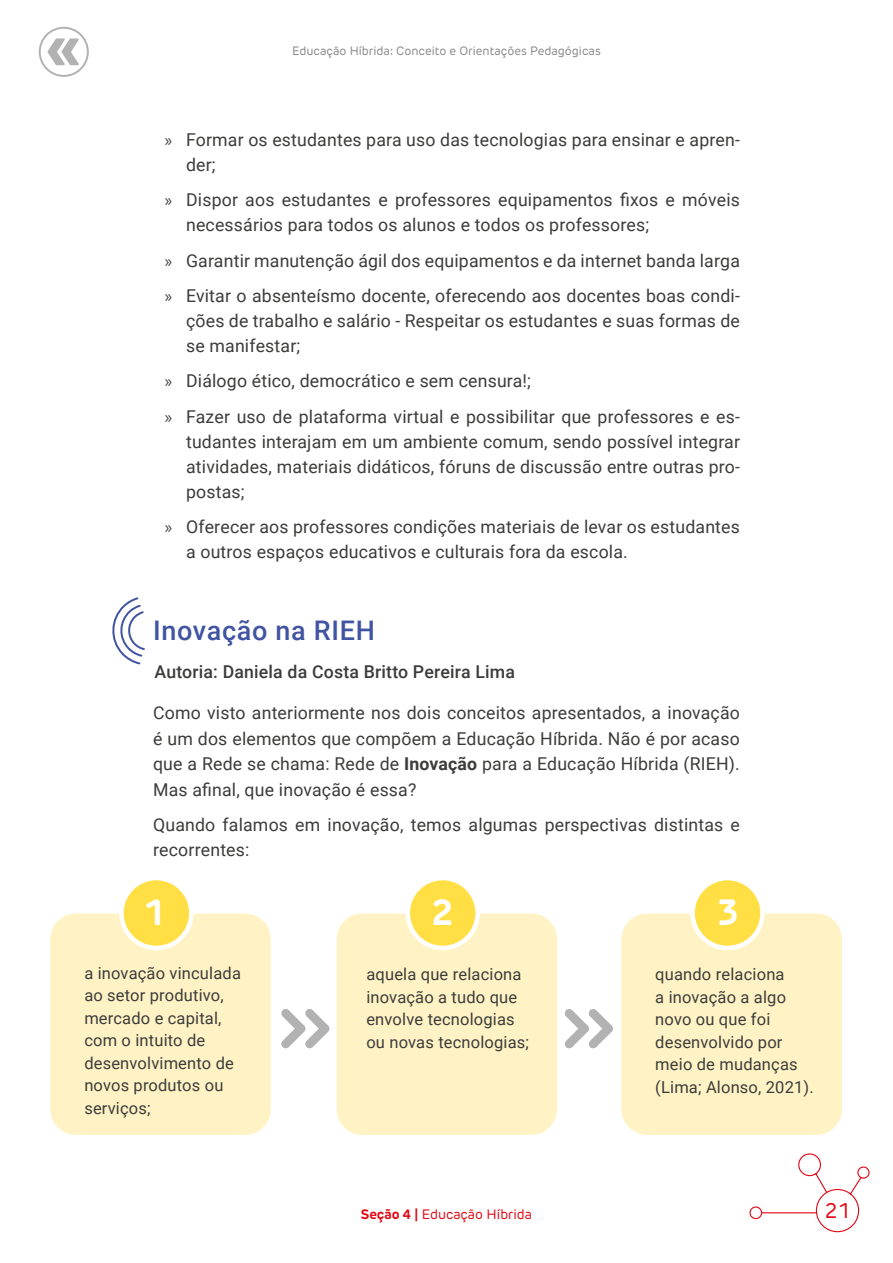
<style>
.page{position:relative;width:893px;height:1263px;background:#fff}
.page>*{position:absolute;margin:0;border:0;box-sizing:border-box;transform-origin:0 0}
.titulos_capitulos{font:700 36px "New Rubrik Edge";color:#fff}
.titulo_x_3{font:500 27px "Roboto";letter-spacing:.025em;color:#4054a1}
.t1{font:21px "New Rubrik Edge";color:#e30613}
.texto_corrido{font:17.7px/25px "Roboto";letter-spacing:.01em;color:#3c3c3b}
.texto_corrido-2{font:500 17.7px "Roboto";letter-spacing:.01em;color:#3c3c3b}
.texto_corrido_menor_obs{font:16.5px/22.5px "Roboto";letter-spacing:.01em;color:#3c3c3b}
.t2{font:13.5px "New Rubrik Edge";color:#e30613}
.t3{font:12px "New Rubrik Edge";color:#878787}
.s1{font-family:"Myriad Pro"}
.s2{font-weight:700}
</style>
<div class="page">
<svg style="left:749px;top:1153px;width:121px;height:80px"></svg>
<div style="left:50px;top:913px;width:221px;height:222px;background:#fff3c5;border-radius:26px"></div>
<svg style="left:281px;top:1009px;width:49px;height:40px"></svg>
<svg style="left:564px;top:1009px;width:49px;height:40px"></svg>
<div style="left:121px;top:878px;width:70px;height:70px;background:#ffdf43;border-radius:50%"></div>
<div style="left:119px;top:876px;width:75px;height:74px;border:4px solid #fff;border-radius:50%"></div>
<div style="left:337px;top:913px;width:220px;height:222px;background:#fff3c5;border-radius:26px"></div>
<div style="left:408px;top:878px;width:70px;height:70px;background:#ffdf43;border-radius:50%"></div>
<div style="left:405px;top:876px;width:75px;height:74px;border:4px solid #fff;border-radius:50%"></div>
<div style="left:621px;top:913px;width:221px;height:222px;background:#fff3c5;border-radius:26px"></div>
<div style="left:693px;top:878px;width:69px;height:70px;background:#ffdf43;border-radius:50%"></div>
<div style="left:690px;top:876px;width:75px;height:74px;border:4px solid #fff;border-radius:50%"></div>
<svg style="left:112px;top:597px;width:33px;height:68px"></svg>
<svg style="left:47px;top:38px;width:32px;height:27px"></svg>
<div style="left:39px;top:27px;width:50px;height:50px;border:2px solid #b3b2b2;border-radius:50%"></div>
<p class="t3" style="left:292px;top:43px;width:310px">Educação Híbrida: Conceito e Orientações Pedagógicas</p>
<p class="texto_corrido" style="left:186px;top:127px;width:555px;text-indent:-21px"><span class="s1">»</span> Formar os estudantes para uso das tecnologias para ensinar e apren&shy;der;</p>
<p class="texto_corrido" style="left:186px;top:187px;width:555px;text-indent:-21px"><span class="s1">»</span> Dispor aos estudantes e professores equipamentos fixos e móveis necessários para todos os alunos e todos os professores;</p>
<p class="texto_corrido" style="left:165px;top:247px;width:577px"><span class="s1">»</span> Garantir manutenção ágil dos equipamentos e da internet banda larga</p>
<p class="texto_corrido" style="left:186px;top:282px;width:555px;text-align:justify;text-indent:-21px"><span class="s1">»</span> Evitar o absenteísmo docente, oferecendo aos docentes boas condi&shy;ções de trabalho e salário - Respeitar os estudantes e suas formas de se manifestar;</p>
<p class="texto_corrido" style="left:165px;top:368px;width:368px"><span class="s1">»</span> Diálogo ético, democrático e sem censura!;</p>
<p class="texto_corrido" style="left:186px;top:403px;width:555px;text-align:justify;text-indent:-21px"><span class="s1">»</span> Fazer uso de plataforma virtual e possibilitar que professores e es&shy;tudantes interajam em um ambiente comum, sendo possível integrar atividades, materiais didáticos, fóruns de discussão entre outras pro&shy;postas;</p>
<p class="texto_corrido" style="left:186px;top:514px;width:555px;text-indent:-21px"><span class="s1">»</span> Oferecer aos professores condições materiais de levar os estudantes a outros espaços educativos e culturais fora da escola.</p>
<p class="titulo_x_3" style="left:153px;top:611px;width:223px">Inovação na RIEH</p>
<p class="texto_corrido-2" style="left:154px;top:660px;width:362px">Autoria: Daniela da Costa Britto Pereira Lima</p>
<p class="texto_corrido" style="left:153px;top:700px;width:588px;line-height:25.5px;text-align:justify">Como visto anteriormente nos dois conceitos apresentados, a inovação é um dos elementos que compõem a Educação Híbrida. Não é por acaso que a Rede se chama: Rede de <span class="s2">Inovação</span> para a Educação Híbrida (RIEH).<br>Mas afinal, que inovação é essa?</p>
<p class="texto_corrido" style="left:153px;top:812px;width:588px">Quando falamos em inovação, temos algumas perspectivas distintas e recorrentes:</p>
<p class="titulos_capitulos" style="left:143px;top:890px;width:23px">1</p>
<p class="titulos_capitulos" style="left:432px;top:890px;width:23px">2</p>
<p class="titulos_capitulos" style="left:717px;top:890px;width:23px">3</p>
<p class="texto_corrido_menor_obs" style="left:84px;top:961px;width:158px">a inovação vinculada ao setor produtivo, mercado e capital, com o intuito de desenvolvimento de novos produtos ou serviços;</p>
<p class="texto_corrido_menor_obs" style="left:366px;top:962px;width:164px">aquela que relaciona inovação a tudo que envolve tecnologias ou novas tecnologias;</p>
<p class="texto_corrido_menor_obs" style="left:655px;top:962px;width:160px">quando relaciona<br>a inovação a algo novo ou que foi desenvolvido por meio de mudanças (Lima; Alonso, 2021).</p>
<p class="t2" style="left:361px;top:1206px;width:173px"><span class="s2">Seção 4 |</span> Educação Híbrida</p>
<p class="t1" style="left:825px;top:1197px;width:27px">21</p>
</div>
